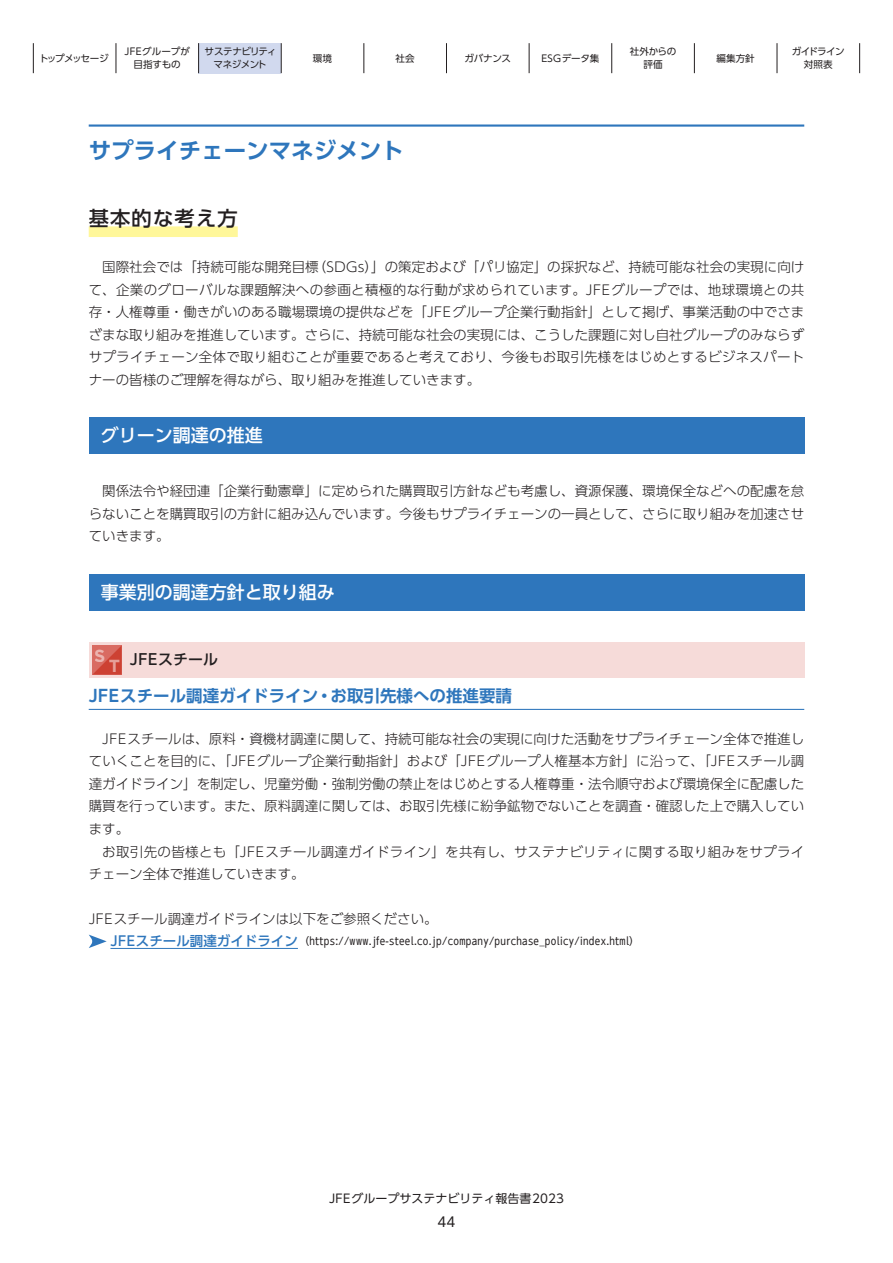
<style>
.page{position:relative;width:893px;height:1263px;background:#fff}
.page>*{position:absolute;margin:0;border:0;box-sizing:border-box;transform-origin:0 0}
.t1{font:700 22.5px "UD Shin Go Pro De";color:#2e76bc}
.t2{font:500 20.25px "UD Shin Go Pro";letter-spacing:.06em;color:#231f20}
.t3{font:500 18px "UD Shin Go Pro";color:#fff}
.t4{font:700 17.4px "Gotham";color:#fff}
.t5{font:700 16.5px "UD Shin Go Pro De";color:#2e76bc}
.t6{font:500 15px "UD Shin Go Pro";letter-spacing:.015em;color:#231f20}
.t7{font:300 13.5px/22.5px "UD Shin Go Pro";color:#231f20;text-align:justify}
.t8{font:300 13.5px/22.5px "UD Shin Go Pro";letter-spacing:.025em;color:#231f20}
.t9{font:13.5px "UD Shin Go Pro";color:#231f20}
.t10{font:12px "UD Shin Go Pro";color:#231f20}
.t11{font:10.5px "UD Shin Go C Osiz Pr 6";letter-spacing:.03em;color:#231f20}
.t12{font:9.6px/12.8px "UD Shin Go Pro";letter-spacing:-.06em;color:#231f20;text-align:center}
.t13{font:9.6px/12.8px "UD Shin Go Pro";letter-spacing:-.025em;color:#231f20;text-align:center}
.t14{font:9.6px/12.8px "UD Shin Go Pro";color:#231f20;text-align:center}
.t15{font:9.6px "UD Shin Go Pro";letter-spacing:-.115em;color:#231f20}
.t16{font:9.6px "UD Shin Go Pro";letter-spacing:.015em;color:#231f20}
.s1{font-family:"Gotham";font-weight:700;font-size:17.4px;color:#fff}
.s2{font-family:"UD Shin Go Pro";font-weight:500;font-size:13.5px;color:#2e76bc}
.s3{font-family:"UD Shin Go Pro"}
</style>
<div class="page">
<div style="left:199px;top:43px;width:82px;height:30px;background:#d1d9ee"></div>
<hr style="left:33px;top:43px;width:1px;height:30px;background:#231f20">
<hr style="left:116px;top:43px;width:1px;height:30px;background:#231f20">
<hr style="left:198px;top:43px;width:1px;height:30px;background:#231f20">
<hr style="left:281px;top:43px;width:1px;height:30px;background:#231f20">
<hr style="left:364px;top:43px;width:1px;height:30px;background:#231f20">
<hr style="left:446px;top:43px;width:1px;height:30px;background:#231f20">
<hr style="left:529px;top:43px;width:1px;height:30px;background:#231f20">
<hr style="left:611px;top:43px;width:1px;height:30px;background:#231f20">
<hr style="left:694px;top:43px;width:1px;height:30px;background:#231f20">
<hr style="left:777px;top:43px;width:1px;height:30px;background:#231f20">
<hr style="left:859px;top:43px;width:1px;height:30px;background:#231f20">
<hr style="left:89px;top:124px;width:715px;height:3px;background:#2e76bc">
<div style="left:89px;top:417px;width:715px;height:36px;background:#2e76bc"></div>
<div style="left:89px;top:574px;width:715px;height:37px;background:#2e76bc"></div>
<div style="left:89px;top:642px;width:715px;height:35px;background:#f6dbd9"></div>
<svg style="left:93px;top:645px;width:29px;height:29px"></svg>
<hr style="left:89px;top:709px;width:715px;height:1px;background:#2e76bc">
<hr style="left:110px;top:948px;width:188px;height:1px;background:#2e76bc">
<svg style="left:89px;top:934px;width:18px;height:14px"></svg>
<div style="left:89px;top:226px;width:149px;height:11px;background:#fff79a"></div>
<p class="t15" style="left:39px;top:50px;width:71px">トップメッセージ</p>
<p class="t14" style="left:125px;top:45px;width:67px">JFEグループが目指すもの</p>
<p class="t12" style="left:205px;top:45px;width:73px">サステナビリティマネジメント</p>
<p class="t13" style="left:313px;top:51px;width:21px">環境</p>
<p class="t13" style="left:396px;top:51px;width:21px">社会</p>
<p class="t13" style="left:464px;top:51px;width:48px">ガバナンス</p>
<p class="t16" style="left:541px;top:50px;width:60px">ESGデータ集</p>
<p class="t13" style="left:630px;top:45px;width:48px">社外からの評価</p>
<p class="t13" style="left:716px;top:51px;width:40px">編集方針</p>
<p class="t12" style="left:792px;top:45px;width:55px">ガイドライン対照表</p>
<h1 class="t1" style="left:89px;top:132px;width:316px">サプライチェーンマネジメント</h1>
<h2 class="t2" style="left:89px;top:202px;width:151px">基本的な考え方</h2>
<p class="t7" style="left:89px;top:255px;width:717px;text-indent:14px">国際社会では「持続可能な開発目標（SDGs）」の策定および「パリ協定」の採択など、持続可能な社会の実現に向けて、企業のグローバルな課題解決への参画と積極的な行動が求められています。JFEグループでは、地球環境との共存・人権尊重・働きがいのある職場環境の提供などを「JFEグループ企業行動指針」として掲げ、事業活動の中でさまざまな取り組みを推進しています。さらに、持続可能な社会の実現には、こうした課題に対し自社グループのみならずサプライチェーン全体で取り組むことが重要であると考えており、今後もお取引先様をはじめとするビジネスパートナーの皆様のご理解を得ながら、取り組みを推進していきます。</p>
<h3 class="t3" style="left:101px;top:420px;width:163px">グリーン調達の推進</h3>
<p class="t7" style="left:89px;top:480px;width:717px;text-indent:14px">関係法令や経団連「企業行動憲章」に定められた購買取引方針なども考慮し、資源保護、環境保全などへの配慮を怠らないことを購買取引の方針に組み込んでいます。今後もサプライチェーンの一員として、さらに取り組みを加速させていきます。</p>
<h3 class="t3" style="left:101px;top:578px;width:235px">事業別の調達方針と取り組み</h3>
<p class="t4" style="left:95px;top:645px;width:13px">S</p>
<p class="t6" style="left:109px;top:647px;width:111px"><span class="s1">T</span> JFEスチール</p>
<p class="t5" style="left:89px;top:682px;width:425px">JFEスチール調達ガイドライン・お取引先様への推進要請</p>
<p class="t7" style="left:89px;top:727px;width:717px;text-indent:14px">JFEスチールは、原料・資機材調達に関して、持続可能な社会の実現に向けた活動をサプライチェーン全体で推進していくことを目的に、「JFEグループ企業行動指針」および「JFEグループ人権基本方針」に沿って、「JFEスチール調達ガイドライン」を制定し、児童労働・強制労働の禁止をはじめとする人権尊重・法令順守および環境保全に配慮した購買を行っています。また、原料調達に関しては、お取引先様に紛争鉱物でないことを調査・確認した上で購入しています。</p>
<p class="t8" style="left:89px;top:840px;width:717px;text-indent:14px">お取引先の皆様とも「JFEスチール調達ガイドライン」を共有し、サステナビリティに関する取り組みをサプライチェーン全体で推進していきます。</p>
<p class="t7" style="left:89px;top:907px;width:351px">JFEスチール調達ガイドラインは以下をご参照ください。</p>
<p class="t11" style="left:110px;top:933px;width:531px"><span class="s2">JFEスチール調達ガイドライン</span><span class="s3">（</span>https://www.jfe-steel.co.jp/company/purchase_policy/index.html<span class="s3">）</span></p>
<p class="t10" style="left:329px;top:1188px;width:236px">JFEグループサステナビリティ報告書2023</p>
<p class="t9" style="left:438px;top:1211px;width:19px">44</p>
</div>
